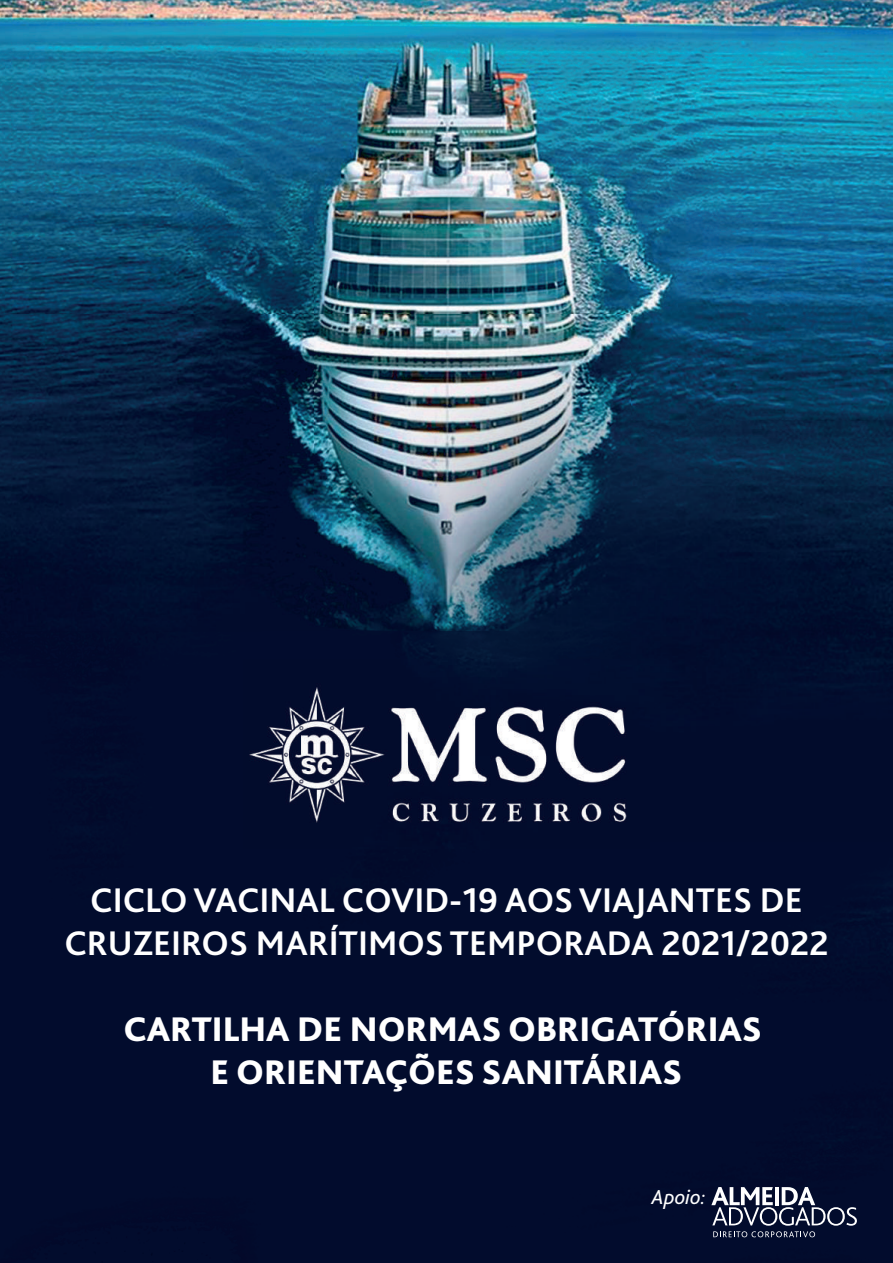
<style>
.page{position:relative;width:893px;height:1263px;background:#fff}
.page>*{position:absolute;margin:0;border:0;box-sizing:border-box;transform-origin:0 0}
.t1{font:700 35.85px/42.9px "Bliss 2";color:#fff;text-align:center}
.t2{font:800 35.85px/42.9px "Bliss 2";color:#fff;text-align:center}
.t3{font:italic 21px "Bliss 2";color:#fff}
</style>
<div class="page">
<img style="left:0;top:0;width:630px;height:631px">
<img style="left:630px;top:0;width:263px;height:842px">
<div style="left:0;top:631px;width:262px;height:632px;background:#020c2d"></div>
<div style="left:262px;top:631px;width:369px;height:29px;background:#02102f"></div>
<div style="left:262px;top:848px;width:315px;height:310px;background:#020c2d"></div>
<div style="left:577px;top:842px;width:316px;height:316px;background:#020c2d"></div>
<div style="left:262px;top:1158px;width:631px;height:105px;background:#020c2d"></div>
<img style="left:244px;top:660px;width:405px;height:188px">
<svg style="left:711px;top:1187px;width:146px;height:50px"></svg>
<p class="t1" style="left:64px;top:878px;width:766px">CICLO VACINAL COVID-19 AOS VIAJANTES DE<br>CRUZEIROS MARÍTIMOS TEMPORADA 2021/2022</p>
<p class="t2" style="left:123px;top:1007px;width:640px">CARTILHA DE NORMAS OBRIGATÓRIAS<br>E ORIENTAÇÕES SANITÁRIAS</p>
<p class="t3" style="left:652px;top:1184px;width:55px">Apoio:</p>
</div>
